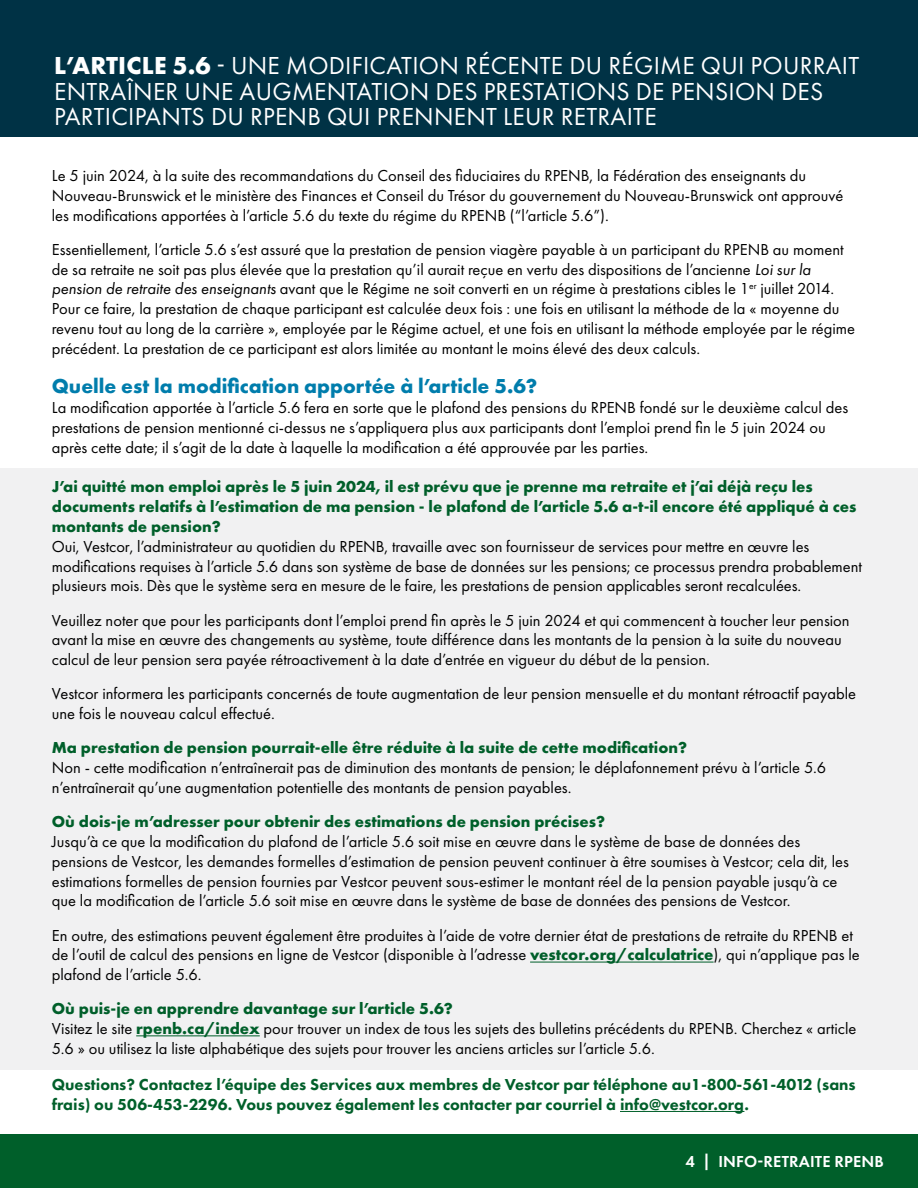
<style>
.page{position:relative;width:918px;height:1188px;background:#fff}
.page>*{position:absolute;margin:0;border:0;box-sizing:border-box;transform-origin:0 0}
.t1{font:25.5px/25.5px "Futura PT";letter-spacing:.01em;color:#fff}
.t2{font:700 21px "Futura PT";color:#007dac}
.t3{font:16.5px/19.8px "Futura PT";color:#000}
.t4{font:700 16.5px/19.8px "Futura PT";color:#005f2a}
.t5{font:800 16.5px/19.8px "Futura PT";color:#005f2a}
.t6{font:600 16.5px "Futura PT";letter-spacing:.01em;color:#fff}
.s1{font-weight:700}
.s2{font-style:italic}
.s3{font-weight:700;color:#005f2a}
</style>
<div class="page">
<div style="left:0;top:1135px;width:918px;height:53px;background:#005f2a"></div>
<div style="left:0;top:0;width:918px;height:137px;background:#003245"></div>
<div style="left:0;top:469px;width:918px;height:601px;background:#f1f1f2"></div>
<hr style="left:530px;top:962px;width:184px;height:1px;background:#005f2a">
<hr style="left:136px;top:1035px;width:124px;height:1px;background:#005f2a">
<hr style="left:620px;top:1111px;width:124px;height:1px;background:#005f2a">
<h1 class="t1" style="left:54px;top:53px;width:807px"><span class="s1">L’ARTICLE 5.6</span> - UNE MODIFICATION RÉCENTE DU RÉGIME QUI POURRAIT<br>ENTRAÎNER UNE AUGMENTATION DES PRESTATIONS DE PENSION DES<br>PARTICIPANTS DU RPENB QUI PRENNENT LEUR RETRAITE</h1>
<p class="t3" style="left:52px;top:166px;width:793px">Le 5 juin 2024, à la suite des recommandations du Conseil des fiduciaires du RPENB, la Fédération des enseignants du<br>Nouveau-Brunswick et le ministère des Finances et Conseil du Trésor du gouvernement du Nouveau-Brunswick ont approuvé les modifications apportées à l’article 5.6 du texte du régime du RPENB (“l’article 5.6”).</p>
<p class="t3" style="left:52px;top:239px;width:805px">Essentiellement, l’article 5.6 s’est assuré que la prestation de pension viagère payable à un participant du RPENB au moment de sa retraite ne soit pas plus élevée que la prestation qu’il aurait reçue en vertu des dispositions de l’ancienne <span class="s2">Loi sur la pension de retraite des enseignants</span> avant que le Régime ne soit converti en un régime à prestations cibles le 1<sup>er</sup> juillet 2014.<br>Pour ce faire, la prestation de chaque participant est calculée deux fois : une fois en utilisant la méthode de la « moyenne du revenu tout au long de la carrière », employée par le Régime actuel, et une fois en utilisant la méthode employée par le régime précédent. La prestation de ce participant est alors limitée au montant le moins élevé des deux calculs.</p>
<p class="t2" style="left:52px;top:373px;width:487px">Quelle est la modification apportée à l’article 5.6?</p>
<p class="t3" style="left:52px;top:398px;width:798px">La modification apportée à l’article 5.6 fera en sorte que le plafond des pensions du RPENB fondé sur le deuxième calcul des prestations de pension mentionné ci-dessus ne s’appliquera plus aux participants dont l’emploi prend fin le 5 juin 2024 ou après cette date; il s’agit de la date à laquelle la modification a été approuvée par les parties.</p>
<p class="t4" style="left:52px;top:477px;width:806px">J’ai quitté mon emploi après le 5 juin 2024, il est prévu que je prenne ma retraite et j’ai déjà reçu les documents relatifs à l’estimation de ma pension - le plafond de l’article 5.6 a-t-il encore été appliqué à ces montants de pension?</p>
<p class="t3" style="left:52px;top:536px;width:812px">Oui, Vestcor, l’administrateur au quotidien du RPENB, travaille avec son fournisseur de services pour mettre en œuvre les modifications requises à l’article 5.6 dans son système de base de données sur les pensions; ce processus prendra probablement plusieurs mois. Dès que le système sera en mesure de le faire, les prestations de pension applicables seront recalculées.</p>
<p class="t3" style="left:52px;top:610px;width:799px">Veuillez noter que pour les participants dont l’emploi prend fin après le 5 juin 2024 et qui commencent à toucher leur pension avant la mise en œuvre des changements au système, toute différence dans les montants de la pension à la suite du nouveau calcul de leur pension sera payée rétroactivement à la date d’entrée en vigueur du début de la pension.</p>
<p class="t3" style="left:52px;top:684px;width:806px">Vestcor informera les participants concernés de toute augmentation de leur pension mensuelle et du montant rétroactif payable une fois le nouveau calcul effectué.</p>
<p class="t4" style="left:52px;top:738px;width:637px">Ma prestation de pension pourrait-elle être réduite à la suite de cette modification?</p>
<p class="t3" style="left:52px;top:758px;width:776px">Non - cette modification n’entraînerait pas de diminution des montants de pension; le déplafonnement prévu à l’article 5.6 n’entraînerait qu’une augmentation potentielle des montants de pension payables.</p>
<p class="t4" style="left:52px;top:811px;width:555px">Où dois-je m’adresser pour obtenir des estimations de pension précises?</p>
<p class="t3" style="left:52px;top:832px;width:799px">Jusqu’à ce que la modification du plafond de l’article 5.6 soit mise en œuvre dans le système de base de données des pensions de Vestcor, les demandes formelles d’estimation de pension peuvent continuer à être soumises à Vestcor; cela dit, les estimations formelles de pension fournies par Vestcor peuvent sous-estimer le montant réel de la pension payable jusqu’à ce que la modification de l’article 5.6 soit mise en œuvre dans le système de base de données des pensions de Vestcor.</p>
<p class="t3" style="left:52px;top:925px;width:809px">En outre, des estimations peuvent également être produites à l’aide de votre dernier état de prestations de retraite du RPENB et de l’outil de calcul des pensions en ligne de Vestcor (disponible à l’adresse <span class="s3">vestcor.org/calculatrice</span>), qui n’applique pas le plafond de l’article 5.6.</p>
<p class="t3" style="left:52px;top:999px;width:806px"><span class="s3">Où puis-je en apprendre davantage sur l’article 5.6?<br></span>Visitez le site <span class="s3">rpenb.ca/index</span> pour trouver un index de tous les sujets des bulletins précédents du RPENB. Cherchez « article<br>5.6 » ou utilisez la liste alphabétique des sujets pour trouver les anciens articles sur l’article 5.6.</p>
<p class="t5" style="left:52px;top:1074px;width:805px">Questions? Contactez l’équipe des Services aux membres de Vestcor par téléphone au1-800-561-4012 (sans frais) ou 506-453-2296. Vous pouvez également les contacter par courriel à info@vestcor.org.</p>
<p class="t6" style="left:685px;top:1151px;width:200px">4 | INFO-RETRAITE RPENB</p>
</div>
